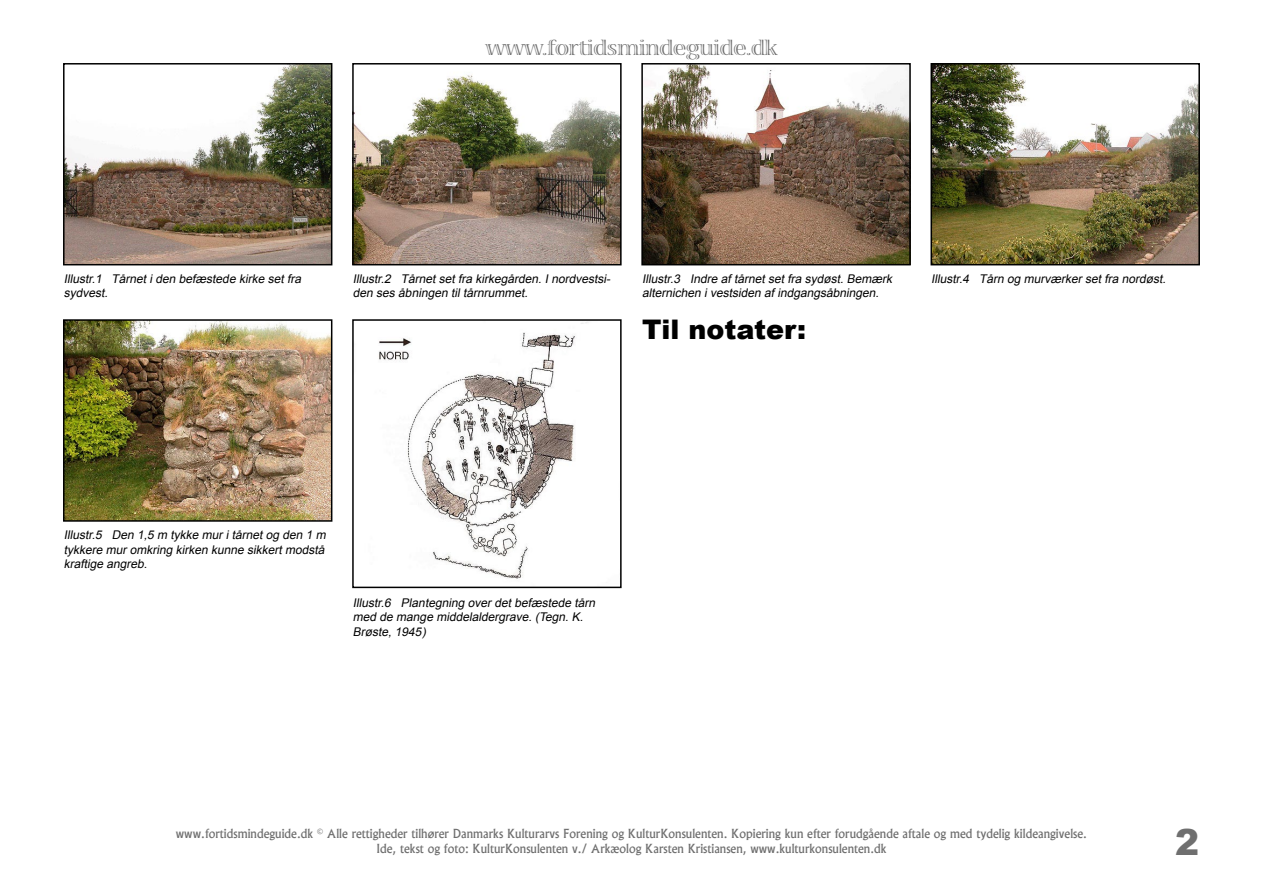
<style>
.page{position:relative;width:1263px;height:893px;background:#fff}
.page>*{position:absolute;margin:0;border:0;box-sizing:border-box;transform-origin:0 0}
.t1{font:900 36px "Arial";color:#6f6f6f}
.t2{font:900 27px "Arial";color:#000}
.t3{font:21px "Viva Std";color:#6f6f6f}
.t4{font:italic 12px/14.4px "Arial";color:#000}
.t5{font:12px "Alaska";color:#6f6f6f}
</style>
<div class="page">
<img style="left:66px;top:66px;width:263px;height:196px">
<div style="left:63px;top:63px;width:269px;height:202px;border:2px solid #000"></div>
<img style="left:355px;top:75px;width:264px;height:187px">
<div style="left:352px;top:63px;width:270px;height:202px;border:2px solid #000"></div>
<img style="left:66px;top:322px;width:263px;height:197px">
<div style="left:63px;top:319px;width:269px;height:203px;border:2px solid #000"></div>
<img style="left:379px;top:322px;width:209px;height:257px">
<div style="left:352px;top:319px;width:270px;height:269px;border:2px solid #000"></div>
<img style="left:644px;top:66px;width:264px;height:196px">
<div style="left:641px;top:63px;width:270px;height:202px;border:2px solid #000"></div>
<img style="left:933px;top:66px;width:264px;height:196px">
<div style="left:930px;top:63px;width:270px;height:202px;border:2px solid #000"></div>
<p class="t3" style="left:486px;top:37px;width:293px">www.fortidsmindeguide.dk</p>
<p class="t4" style="left:64px;top:272px;width:242px">Illustr.1 Tårnetiden befæstede kirke setfra sydvest.</p>
<p class="t4" style="left:353px;top:272px;width:262px">Illustr.2 Tårnetsetfra kirkegården.Inordvestsi&shy;den ses åbningen tiltårnrummet.</p>
<p class="t4" style="left:642px;top:272px;width:254px">Illustr.3 Indre aftårnetsetfra sydøst.Bemærk alternichen ivestsiden afindgangsåbningen.</p>
<p class="t4" style="left:931px;top:272px;width:239px">Illustr.4 Tårn og murværkersetfra nordøst.</p>
<p class="t2" style="left:642px;top:310px;width:166px">Til notater:</p>
<p class="t4" style="left:64px;top:528px;width:266px;text-align:justify">Illustr.5 Den 1,5 m tykke muritårnetog den 1 m tykkere muromkring kirken kunne sikkertmodstå kraftige angreb.</p>
<p class="t4" style="left:353px;top:596px;width:246px">Illustr.6 Plantegning overdetbefæstede tårn med de mange middelaldergrave.(Tegn.K.<br>Brøste,1945)</p>
<p class="t5" style="left:176px;top:826px;width:913px">www.fortidsmindeguide.dk © Alle rettigheder tilhører Danmarks Kulturarvs Forening og KulturKonsulenten. Kopiering kun efter forudgående aftale og med tydelig kildeangivelse.</p>
<p class="t5" style="left:376px;top:841px;width:512px">Ide, tekst og foto: KulturKonsulenten v./ Arkæolog Karsten Kristiansen, www.kulturkonsulenten.dk</p>
<p class="t1" style="left:1175px;top:816px;width:26px">2</p>
</div>
